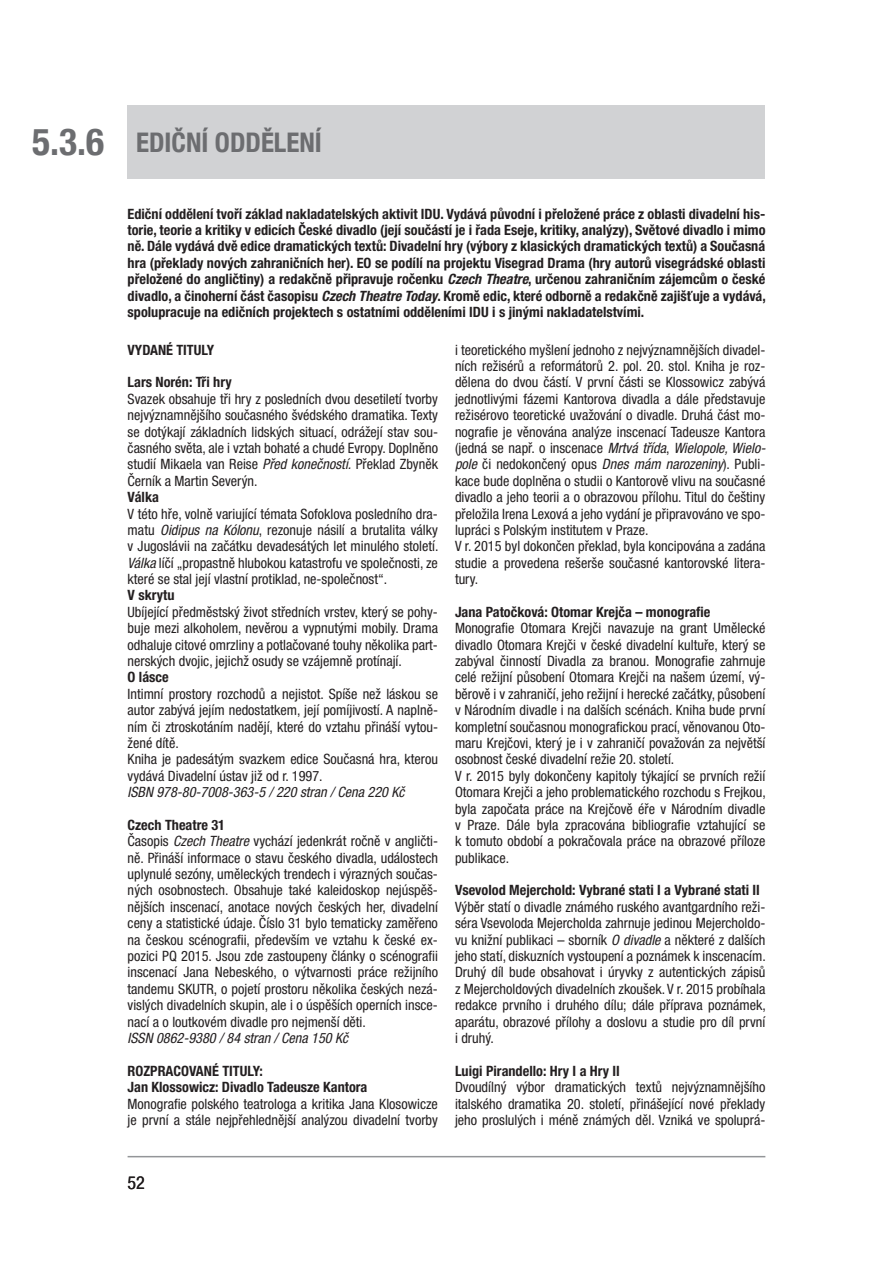
<style>
.page{position:relative;width:893px;height:1263px;background:#fff}
.page>*{position:absolute;margin:0;border:0;box-sizing:border-box;transform-origin:0 0}
.t1{font:700 condensed 27px "Helvetica Neue LT Com";color:#6c6d70}
.t2{font:condensed 18px "Helvetica Neue LT Com";color:#231f20}
.t3{font:condensed 14.25px/16.4px "Helvetica Neue LT Pro";color:#231f20;text-align:justify}
.t4{font:700 condensed 14.25px/16.4px "Helvetica Neue LT Pro";color:#231f20}
.t5{font:italic condensed 14.25px "Helvetica Neue LT Pro";color:#231f20}
.s1{font-size:37.5px}
.s2{font-style:italic}
.s3{font-weight:700}
</style>
<div class="page">
<hr style="left:128px;top:1156px;width:637px;height:1px;background:#939598">
<div style="left:128px;top:105px;width:637px;height:74px;background:#d1d2d4"></div>
<h1 class="t1" style="left:32px;top:126px;width:291px"><span class="s1">5.3.6</span> EDIČNÍ ODDĚLENÍ</h1>
<p class="t4" style="left:128px;top:205px;width:640px;text-align:justify">Ediční oddělení tvoří základ nakladatelských aktivit IDU. Vydává původní i přeložené práce z oblasti divadelní his&shy;torie, teorie a kritiky v edicích České divadlo (její součástí je i řada Eseje, kritiky, analýzy), Světové divadlo i mimo ně. Dále vydává dvě edice dramatických textů: Divadelní hry (výbory z klasických dramatických textů) a Současná hra (překlady nových zahraničních her). EO se podílí na projektu Visegrad Drama (hry autorů visegrádské oblasti přeložené do angličtiny) a redakčně připravuje ročenku <span class="s2">Czech Theatre</span>, určenou zahraničním zájemcům o české divadlo, a činoherní část časopisu <span class="s2">Czech Theatre Today</span>. Kromě edic, které odborně a redakčně zajišťuje a vydává, spolupracuje na edičních projektech s ostatními odděleními IDU i s jinými nakladatelstvími.</p>
<p class="t4" style="left:128px;top:341px;width:88px">VYDANÉ TITULY</p>
<p class="t4" style="left:128px;top:374px;width:106px">Lars Norén: Tři hry</p>
<p class="t3" style="left:128px;top:390px;width:312px">Svazek obsahuje tři hry z posledních dvou desetiletí tvorby nejvýznamnějšího současného švédského dramatika. Texty se dotýkají základních lidských situací, odrážejí stav sou&shy;časného světa, ale i vztah bohaté a chudé Evropy. Doplněno studií Mikaela van Reise <span class="s2">Před konečností.</span> Překlad Zbyněk Černík a Martin Severýn.</p>
<p class="t4" style="left:128px;top:489px;width:33px">Válka</p>
<p class="t3" style="left:128px;top:505px;width:312px">V této hře, volně variující témata Sofoklova posledního dra&shy;matu <span class="s2">Oidipus na Kólonu</span>, rezonuje násilí a brutalita války v Jugoslávii na začátku devadesátých let minulého století.<br><span class="s2">Válka</span> líčí „propastně hlubokou katastrofu ve společnosti, ze které se stal její vlastní protiklad, ne-společnost“.</p>
<p class="t4" style="left:128px;top:587px;width:48px">V skrytu</p>
<p class="t3" style="left:128px;top:604px;width:312px">Ubíjející předměstský život středních vrstev, který se pohy&shy;buje mezi alkoholem, nevěrou a vypnutými mobily. Drama odhaluje citové omrzliny a potlačované touhy několika part&shy;nerských dvojic, jejichž osudy se vzájemně protínají.</p>
<p class="t4" style="left:128px;top:669px;width:43px">O lásce</p>
<p class="t3" style="left:128px;top:685px;width:312px;text-align:left">Intimní prostory rozchodů a nejistot. Spíše než láskou se autor zabývá jejím nedostatkem, její pomíjivostí. A naplně&shy;ním či ztroskotáním nadějí, které do vztahu přináší vytou&shy;žené dítě.<br>Kniha je padesátým svazkem edice Současná hra, kterou vydává Divadelní ústav již od r. 1997.</p>
<p class="t5" style="left:128px;top:784px;width:279px">ISBN 978-80-7008-363-5 / 220 stran / Cena 220 Kč</p>
<p class="t3" style="left:128px;top:817px;width:312px;text-align:left"><span class="s3">Czech Theatre 31<br></span>Časopis <span class="s2">Czech Theatre</span> vychází jedenkrát ročně v angličti&shy;ně. Přináší informace o stavu českého divadla, událostech uplynulé sezóny, uměleckých trendech i výrazných součas&shy;ných osobnostech. Obsahuje také kaleidoskop nejúspěš&shy;nějších inscenací, anotace nových českých her, divadelní ceny a statistické údaje. Číslo 31 bylo tematicky zaměřeno na českou scénografii, především ve vztahu k české ex&shy;pozici PQ 2015. Jsou zde zastoupeny články o scénografii inscenací Jana Nebeského, o výtvarnosti práce režijního tandemu SKUTR, o pojetí prostoru několika českých nezá&shy;vislých divadelních skupin, ale i o úspěších operních insce&shy;nací a o loutkovém divadle pro nejmenší děti.</p>
<p class="t5" style="left:128px;top:1030px;width:222px">ISSN 0862-9380 / 84 stran / Cena 150 Kč</p>
<p class="t4" style="left:128px;top:1062px;width:241px">ROZPRACOVANÉ TITULY:<br>Jan Klossowicz: Divadlo Tadeusze Kantora</p>
<p class="t3" style="left:128px;top:1095px;width:312px">Monografie polského teatrologa a kritika Jana Klosowicze je první a stále nejpřehlednější analýzou divadelní tvorby</p>
<p class="t3" style="left:455px;top:341px;width:312px;text-align:left">i teoretického myšlení jednoho z nejvýznamnějších divadel&shy;ních režisérů a reformátorů 2. pol. 20. stol. Kniha je roz&shy;dělena do dvou částí. V první části se Klossowicz zabývá jednotlivými fázemi Kantorova divadla a dále představuje režisérovo teoretické uvažování o divadle. Druhá část mo&shy;nografie je věnována analýze inscenací Tadeusze Kantora (jedná se např. o inscenace <span class="s2">Mrtvá třída</span>, <span class="s2">Wielopole, Wielo&shy;pole</span> či nedokončený opus <span class="s2">Dnes mám narozeniny</span>). Publi&shy;kace bude doplněna o studii o Kantorově vlivu na současné divadlo a jeho teorii a o obrazovou přílohu. Titul do češtiny přeložila Irena Lexová a jeho vydání je připravováno ve spo&shy;lupráci s Polským institutem v Praze.<br>V r. 2015 byl dokončen překlad, byla koncipována a zadána studie a provedena rešerše současné kantorovské litera&shy;tury.</p>
<p class="t4" style="left:455px;top:603px;width:257px">Jana Patočková: Otomar Krejča – monografie</p>
<p class="t3" style="left:455px;top:620px;width:312px;text-align:left">Monografie Otomara Krejči navazuje na grant Umělecké divadlo Otomara Krejči v české divadelní kultuře, který se zabýval činností Divadla za branou. Monografie zahrnuje celé režijní působení Otomara Krejči na našem území, vý&shy;běrově i v zahraničí, jeho režijní i herecké začátky, působení v Národním divadle i na dalších scénách. Kniha bude první kompletní současnou monografickou prací, věnovanou Oto&shy;maru Krejčovi, který je i v zahraničí považován za největší osobnost české divadelní režie 20. století.<br>V r. 2015 byly dokončeny kapitoly týkající se prvních režií Otomara Krejči a jeho problematického rozchodu s Frejkou, byla započata práce na Krejčově éře v Národním divadle v Praze. Dále byla zpracována bibliografie vztahující se k tomuto období a pokračovala práce na obrazové příloze publikace.</p>
<p class="t4" style="left:455px;top:882px;width:306px">Vsevolod Mejerchold: Vybrané stati I a Vybrané stati II</p>
<p class="t3" style="left:455px;top:898px;width:312px">Výběr statí o divadle známého ruského avantgardního reži&shy;séra Vsevoloda Mejercholda zahrnuje jedinou Mejercholdo&shy;vu knižní publikaci – sborník <span class="s2">O divadle</span> a některé z dalších jeho statí, diskuzních vystoupení a poznámek k inscenacím.<br>Druhý díl bude obsahovat i úryvky z autentických zápisů z Mejercholdových divadelních zkoušek. V r. 2015 probíhala redakce prvního i druhého dílu; dále příprava poznámek, aparátu, obrazové přílohy a doslovu a studie pro díl první i druhý.</p>
<p class="t4" style="left:455px;top:1062px;width:166px">Luigi Pirandello: Hry I a Hry II</p>
<p class="t3" style="left:455px;top:1079px;width:312px">Dvoudílný výbor dramatických textů nejvýznamnějšího italského dramatika 20. století, přinášející nové překlady jeho proslulých i méně známých děl. Vzniká ve spoluprá-</p>
<p class="t2" style="left:128px;top:1172px;width:19px">52</p>
</div>
